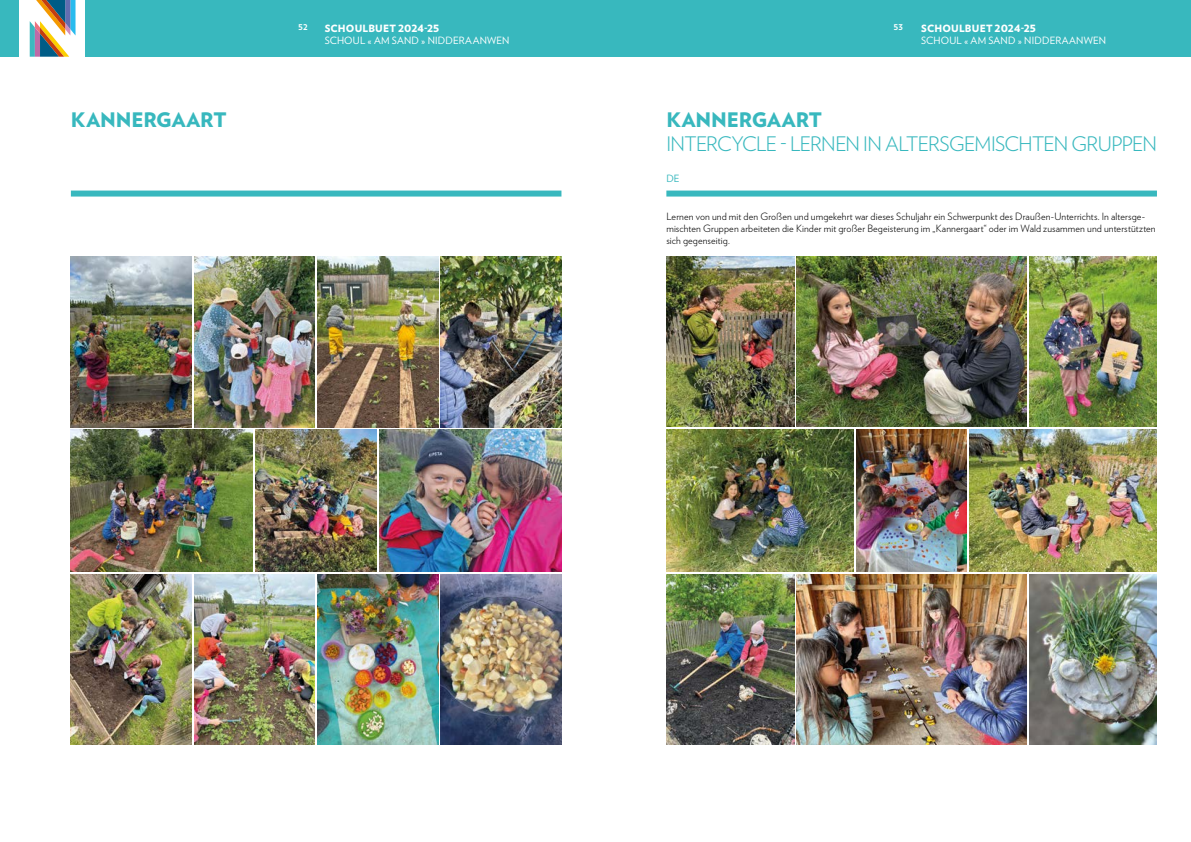
<style>
.page{position:relative;width:1191px;height:842px;background:#fff}
.page>*{position:absolute;margin:0;border:0;box-sizing:border-box;transform-origin:0 0}
.t1{font:300 20px "Verlag";letter-spacing:-.035em;color:#38b8be}
.t2{font:900 20px "Verlag";letter-spacing:-.005em;color:#38b8be}
.t3{font:300 10px/12px "Verlag";letter-spacing:.01em;color:#000}
.t4{font:10px "Verlag";letter-spacing:.02em;color:#fff}
.t5{font:900 10px "Verlag";letter-spacing:.015em;color:#fff}
.t6{font:700 10px "Verlag";color:#fff}
.t7{font:10px "Verlag";color:#38b8be}
.s1{font-family:"Gotham"}
</style>
<div class="page">
<svg style="left:29px;top:0;width:46px;height:57px"></svg>
<div style="left:0;top:0;width:19px;height:57px;background:#38b8be"></div>
<div style="left:85px;top:0;width:1106px;height:57px;background:#38b8be"></div>
<div style="left:71px;top:191px;width:490px;height:6px;background:#38b8be"></div>
<div style="left:666px;top:191px;width:491px;height:6px;background:#38b8be"></div>
<img style="left:666px;top:430px;width:187px;height:142px">
<img style="left:856px;top:430px;width:111px;height:142px">
<img style="left:969px;top:430px;width:188px;height:142px">
<img style="left:797px;top:257px;width:229px;height:170px">
<img style="left:666px;top:257px;width:128px;height:170px">
<img style="left:1029px;top:257px;width:128px;height:170px">
<img style="left:1029px;top:574px;width:128px;height:170px">
<img style="left:797px;top:574px;width:229px;height:170px">
<img style="left:666px;top:574px;width:128px;height:170px">
<img style="left:379px;top:430px;width:182px;height:141px">
<img style="left:71px;top:257px;width:120px;height:170px">
<img style="left:71px;top:430px;width:182px;height:141px">
<img style="left:194px;top:257px;width:121px;height:170px">
<img style="left:441px;top:574px;width:120px;height:170px">
<img style="left:317px;top:574px;width:121px;height:170px">
<img style="left:71px;top:574px;width:120px;height:170px">
<img style="left:194px;top:574px;width:121px;height:170px">
<img style="left:256px;top:430px;width:120px;height:141px">
<img style="left:317px;top:257px;width:121px;height:170px">
<img style="left:441px;top:257px;width:120px;height:170px">
<p class="t6" style="left:298px;top:18px;width:11px">52</p>
<p class="t6" style="left:893px;top:18px;width:11px">53</p>
<p class="t5" style="left:325px;top:20px;width:116px">SCHOULBUET 2024-25</p>
<p class="t4" style="left:325px;top:33px;width:186px">SCHOUL « AM SAND » NIDDERAANWEN</p>
<p class="t5" style="left:921px;top:20px;width:116px">SCHOULBUET 2024-25</p>
<p class="t4" style="left:921px;top:33px;width:186px">SCHOUL « AM SAND » NIDDERAANWEN</p>
<h1 class="t2" style="left:71px;top:103px;width:157px">KANNERGAART</h1>
<h1 class="t2" style="left:666px;top:103px;width:157px">KANNERGAART</h1>
<h1 class="t1" style="left:666px;top:129px;width:492px">INTERCYCLE - LERNEN IN ALTERSGEMISCHTEN GRUPPEN</h1>
<p class="t7" style="left:666px;top:170px;width:15px">DE</p>
<p class="t3" style="left:666px;top:210px;width:491px">Lernen von und mit den Gro<span class="s1">ß</span>en und umgekehrt war dieses Schuljahr ein Schwerpunkt des Drau<span class="s1">ß</span>en-Unterrichts. In altersge&shy;mischten Gruppen arbeiteten die Kinder mit gro<span class="s1">ß</span>er Begeisterung im „Kannergaart“ oder im Wald zusammen und unterstützten sich gegenseitig.</p>
</div>
